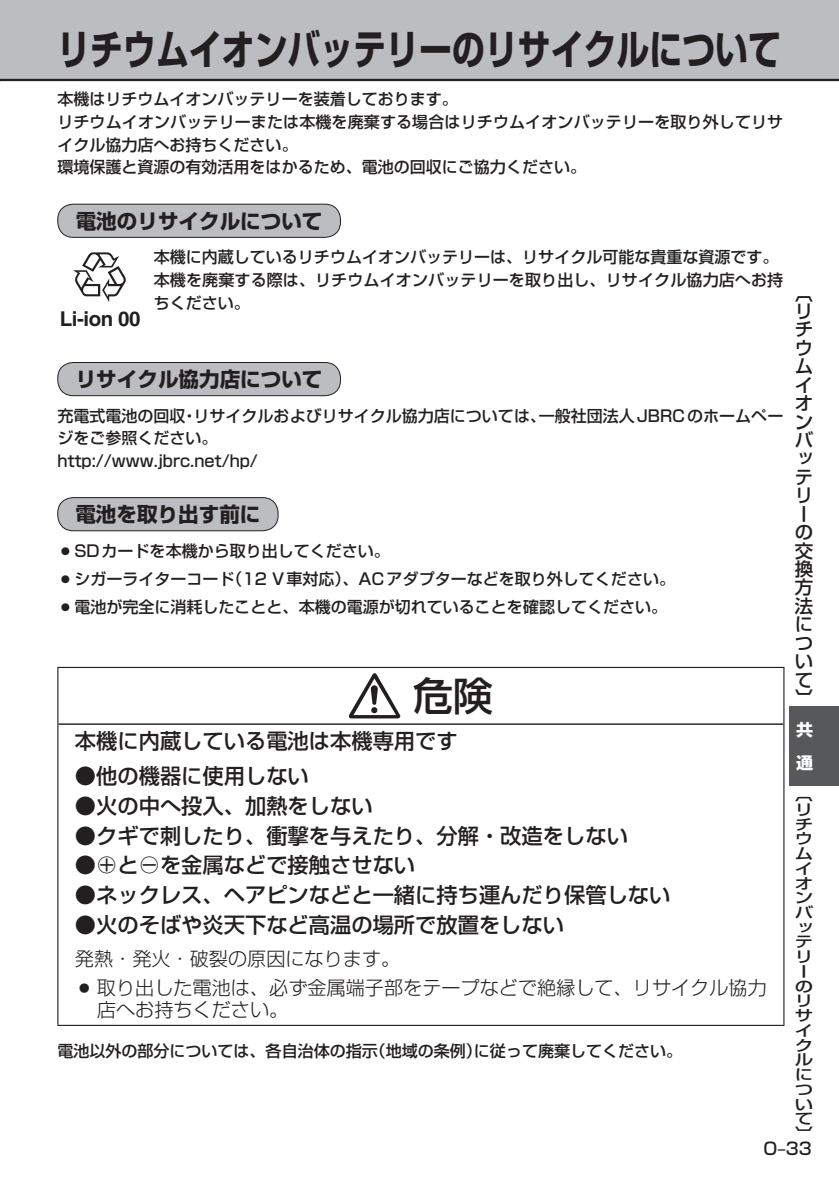
<style>
.page{position:relative;width:839px;height:1192px;background:#fff}
.page>*{position:absolute;margin:0;border:0;box-sizing:border-box;transform-origin:0 0}
.t1{font:41.2px "Shin Go Pro Bold 90 msp RKSJ V";color:#231f20;scale:.8 1}
.t2{font:39.6px "Shin Go Pro Medium 90 msp RKSJ H";color:#231f20}
.t3{font:21.2px "Shin Go Pro Medium 90 msp RKSJ H";color:#231f20}
.t4{font:20.6px "Shin Go Pro Bold 90 msp RKSJ V";color:#231f20}
.t5{font:700 20.4px "Helvetica";letter-spacing:-.02em;color:#231f20}
.t6{font:19.2px/22.6px "Shin Go Pro Light 90 msp RKSJ H";color:#231f20}
.t7{font:18.4px/18.4px "Shin Go Pro Medium 90 msp RKSJ H";color:#231f20}
.t8{font:17px "Shin Go Pro Medium 90 msp RKSJ H";color:#231f20}
.t9{font:16.4px/33px "Shin Go Pro Bold 90 msp RKSJ V";color:#fff}
.t10{font:16px/22.6px "Shin Go Pro Medium 90 msp RKSJ H";color:#231f20}
.t11{font:14.8px/14.8px "Shin Go Pro Medium 90 msp RKSJ H";color:#231f20;scale:1.25 1}
</style>
<div class="page">
<hr style="left:0;top:0;width:1px;height:80px;background:#bcbdc0">
<div style="left:1px;top:0;width:838px;height:80px;background:#bcbdc0"></div>
<hr style="left:1px;top:79px;width:838px;height:2px;background:#231f20">
<div style="left:789px;top:706px;width:50px;height:80px;background:#57585a"></div>
<svg style="left:73px;top:252px;width:53px;height:50px"></svg>
<div style="left:58px;top:204px;width:282px;height:33px;background:#bcbdc0;border-radius:16px"></div>
<div style="left:57px;top:204px;width:284px;height:34px;border:1px solid #231f20;border-radius:16px"></div>
<div style="left:58px;top:362px;width:282px;height:34px;background:#bcbdc0;border-radius:16px"></div>
<div style="left:57px;top:362px;width:284px;height:34px;border:1px solid #231f20;border-radius:16px"></div>
<div style="left:58px;top:498px;width:220px;height:33px;background:#bcbdc0;border-radius:16px"></div>
<div style="left:57px;top:497px;width:221px;height:34px;border:1px solid #231f20;border-radius:16px"></div>
<hr style="left:57px;top:667px;width:727px;height:1px;background:#231f20">
<hr style="left:57px;top:668px;width:1px;height:56px;background:#231f20">
<hr style="left:783px;top:668px;width:1px;height:56px;background:#231f20">
<hr style="left:57px;top:724px;width:1px;height:301px;background:#231f20">
<hr style="left:783px;top:724px;width:1px;height:301px;background:#231f20">
<hr style="left:57px;top:1025px;width:727px;height:1px;background:#231f20">
<hr style="left:58px;top:723px;width:725px;height:2px;background:#231f20">
<svg style="left:348px;top:673px;width:53px;height:45px"></svg>
<h1 class="t1" style="left:57px;top:34px;width:906px">リチウムイオンバッテリーのリサイクルについて</h1>
<p class="t10" style="left:57px;top:90px;width:727px">本機はリチウムイオンバッテリーを装着しております。<br>リチウムイオンバッテリーまたは本機を廃棄する場合はリチウムイオンバッテリーを取り外してリサイクル協力店へお持ちください。<br>環境保護と資源の有効活用をはかるため、電池の回収にご協力ください。</p>
<p class="t4" style="left:76px;top:213px;width:248px">電池のリサイクルについて</p>
<p class="t10" style="left:154px;top:248px;width:631px">本機に内蔵しているリチウムイオンバッテリーは、リサイクル可能な貴重な資源です。本機を廃棄する際は、リチウムイオンバッテリーを取り出し、リサイクル協力店へお持ちください。</p>
<p class="t5" style="left:60px;top:312px;width:82px">Li-ion 00</p>
<p class="t4" style="left:76px;top:371px;width:248px">リサイクル協力店について</p>
<p class="t10" style="left:57px;top:406px;width:727px">充電式電池の回収・リサイクルおよびリサイクル協力店については、一般社団法人JBRCのホームページをご参照ください。<br>http://www.jbrc.net/hp/</p>
<p class="t4" style="left:75px;top:506px;width:186px">電池を取り出す前に</p>
<p class="t10" style="left:57px;top:541px;width:334px">○SDカードを本機から取り出してください。</p>
<p class="t10" style="left:57px;top:570px;width:619px">○シガーライターコード（12 V車対応）、ACアダプターなどを取り外してください。</p>
<p class="t10" style="left:57px;top:598px;width:611px">○電池が完全に消耗したことと、本機の電源が切れていることを確認してください。</p>
<h2 class="t2" style="left:413px;top:681px;width:81px">危険</h2>
<h3 class="t3" style="left:75px;top:732px;width:384px">本機に内蔵している電池は本機専用です</h3>
<h3 class="t3" style="left:75px;top:768px;width:235px">●他の機器に使用しない</h3>
<h3 class="t3" style="left:75px;top:798px;width:299px">●火の中へ投入、加熱をしない</h3>
<h3 class="t3" style="left:75px;top:827px;width:554px">●クギで刺したり、衝撃を与えたり、分解・改造をしない</h3>
<h3 class="t3" style="left:75px;top:857px;width:342px">●⊕と⊖を金属などで接触させない</h3>
<h3 class="t3" style="left:75px;top:887px;width:597px">●ネックレス、ヘアピンなどと一緒に持ち運んだり保管しない</h3>
<h3 class="t3" style="left:75px;top:917px;width:490px">●火のそばや炎天下など高温の場所で放置をしない</h3>
<p class="t6" style="left:75px;top:950px;width:327px">発熱・発火・破裂の原因になります。</p>
<p class="t6" style="left:97px;top:979px;width:671px;text-indent:-22px">○取り出した電池は、必ず金属端子部をテープなどで絶縁して、リサイクル協力店へお持ちください。</p>
<p class="t10" style="left:57px;top:1042px;width:626px">電池以外の部分については、各自治体の指示（地域の条例）に従って廃棄してください。</p>
<p class="t7" style="left:794px;top:286px;width:20px">〔リチウムイオンバッテリーの交換方法について〕</p>
<p class="t9" style="left:796px;top:715px;width:18px">共通</p>
<p class="t11" style="left:794px;top:789px;width:16px">〔リチウムイオンバッテリーのリサイクルについて〕</p>
<p class="t8" style="left:763px;top:1142px;width:50px">O‒33</p>
</div>
